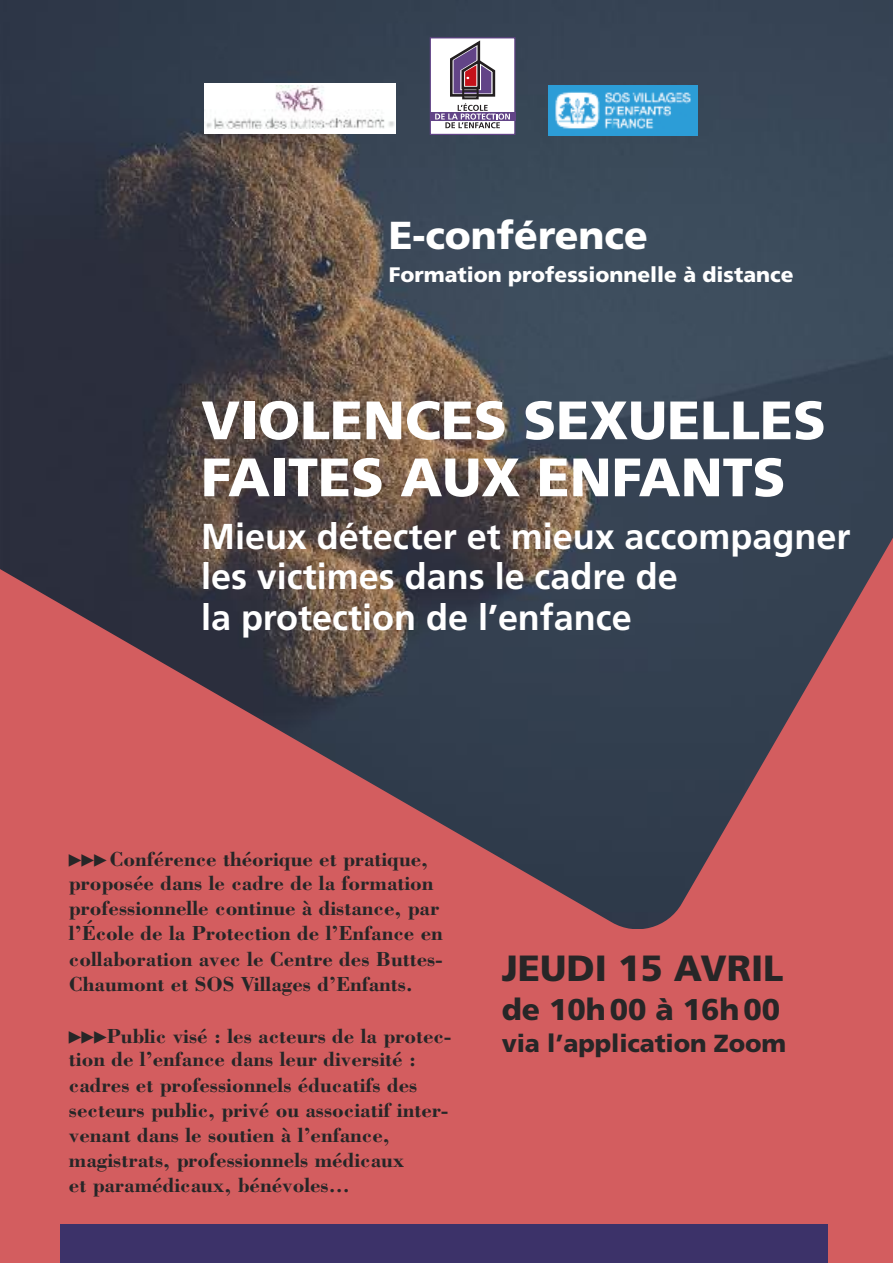
<style>
.page{position:relative;width:893px;height:1263px;background:#d35d5f}
.page>*{position:absolute;margin:0;border:0;box-sizing:border-box;transform-origin:0 0}
.t1{font:900 54px/57px "Frutiger";color:#fff}
.t2{font:900 39px "Frutiger";color:#fff}
.t3{font:900 36.45px "Frutiger";color:#272627}
.t4{font:700 36px/40.5px "Frutiger";color:#fff}
.t5{font:900 30px "Frutiger";color:#272627}
.t6{font:900 24.75px "Frutiger";letter-spacing:-.005em;color:#272627}
.t7{font:700 21px/24.9px "Bodoni";color:#272627}
.t8{font:900 21px "Frutiger";color:#fff}
.s1{font-family:"Menlo";font-style:italic}
</style>
<div class="page">
<img style="left:0;top:0;width:893px;height:929px">
<div style="left:430px;top:38px;width:85px;height:96px;background:#fff"></div>
<div style="left:430px;top:37px;width:85px;height:98px;border:1px solid #624487"></div>
<div style="left:430px;top:112px;width:85px;height:9px;background:#624487"></div>
<svg style="left:435px;top:40px;width:75px;height:88px"></svg>
<img style="left:549px;top:86px;width:148px;height:50px">
<div style="left:204px;top:83px;width:192px;height:50px;background:#fff"></div>
<img style="left:204px;top:86px;width:191px;height:43px">
<div style="left:60px;top:1225px;width:768px;height:38px;background:#3c3269"></div>
<h2 class="t2" style="left:389px;top:220px;width:261px">E-conférence</h2>
<p class="t8" style="left:389px;top:266px;width:406px">Formation professionnelle à distance</p>
<h1 class="t1" style="left:201px;top:396px;width:626px">VIOLENCES SEXUELLES<br>FAITES AUX ENFANTS</h1>
<h3 class="t4" style="left:201px;top:519px;width:651px">Mieux détecter et mieux accompagner les victimes dans le cadre de<br>la protection de l’enfance</h3>
<p class="t7" style="left:69px;top:847px;width:376px"><span class="s1">▶▶▶</span>Conférence théorique et pratique, proposée dans le cadre de la formation professionnelle continue à distance, par l’École de la Protection de l’Enfance en collaboration avec le Centre des Buttes-Chaumont et SOS Villages d’Enfants.</p>
<p class="t7" style="left:69px;top:1023px;width:384px"><span class="s1">▶▶▶</span>Public visé : les acteurs de la protec&shy;tion de l’enfance dans leur diversité : cadres et professionnels éducatifs des secteurs public, privé ou associatif inter&shy;venant dans le soutien à l’enfance, magistrats, professionnels médicaux<br>et paramédicaux, bénévoles…</p>
<h3 class="t3" style="left:502px;top:954px;width:283px">JEUDI 15 AVRIL</h3>
<h3 class="t5" style="left:502px;top:997px;width:280px">de 10h00 à 16h00</h3>
<p class="t6" style="left:502px;top:1033px;width:286px">via l’application Zoom</p>
</div>
